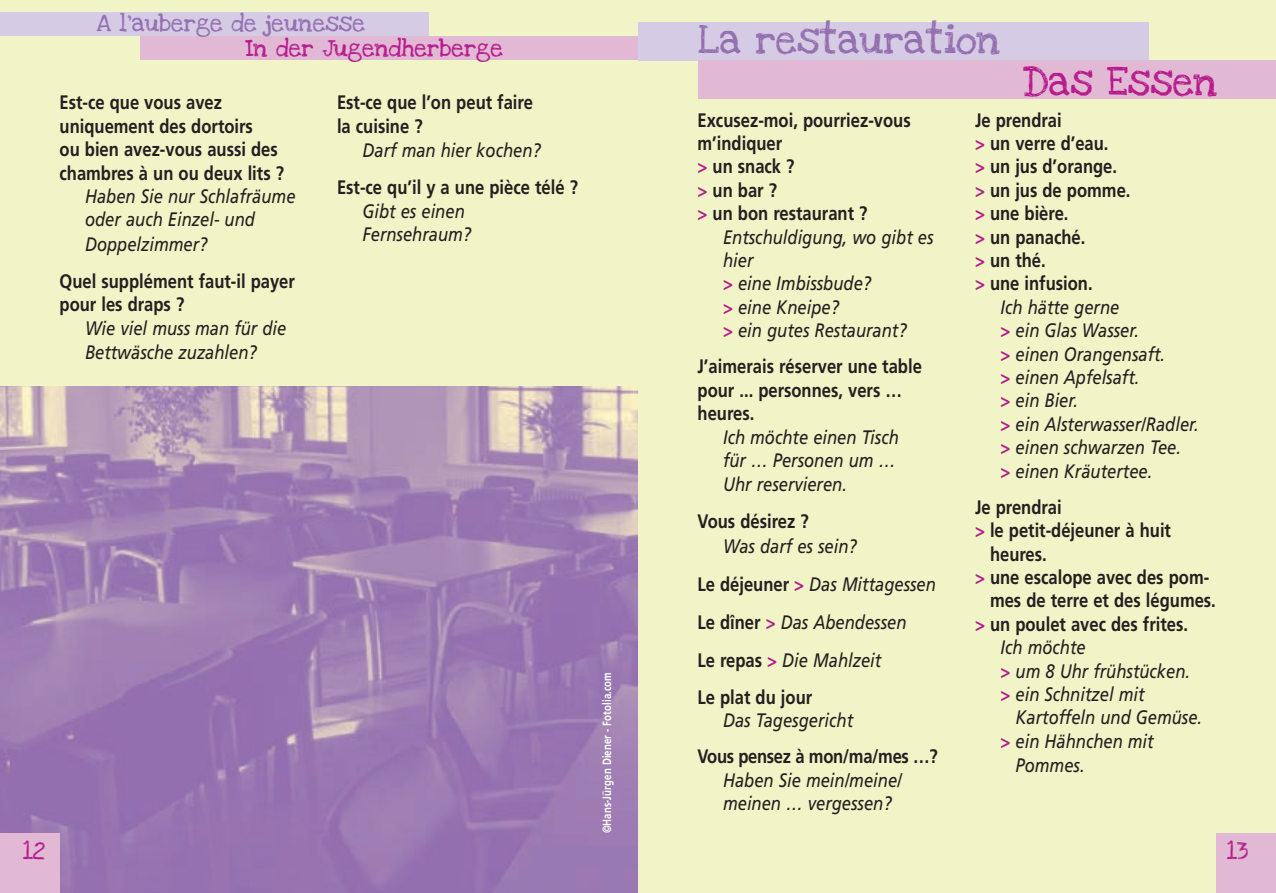
<style>
.page{position:relative;width:1276px;height:893px;background:#f0f4c6}
.page>*{position:absolute;margin:0;border:0;box-sizing:border-box;transform-origin:0 0}
.t1{font:30px "Love Ya Like A Sister";color:#936fb0}
.t2{font:30px "Love Ya Like A Sister";color:#b61a8b}
.t3{font:italic 19.5px/23.4px "Frutiger";color:#231f20;scale:.85 1}
.t4{font:700 19.5px/23.4px "Frutiger";color:#231f20;scale:.85 1}
.t5{font:700 19.5px "Frutiger";letter-spacing:-.02em;color:#231f20;scale:.85 1}
.t6{font:18px "Love Ya Like A Sister";color:#b61a8b}
.t7{font:18px "Love Ya Like A Sister";color:#936fb0}
.t8{font:700 12px "Frutiger";letter-spacing:.01em;color:#fff;scale:.8 1}
.s1{color:#b61a8b}
.s2{font-weight:700;font-style:normal;color:#b61a8b}
.s3{font-weight:700;font-style:normal}
</style>
<div class="page">
<div style="left:1216px;top:833px;width:60px;height:60px;background:#e2b9d5"></div>
<div style="left:0;top:13px;width:428px;height:23px;background:#d6cbe4"></div>
<div style="left:141px;top:36px;width:497px;height:23px;background:#e2b9d5"></div>
<div style="left:638px;top:22px;width:510px;height:39px;background:#d6cbe4"></div>
<div style="left:698px;top:61px;width:578px;height:38px;background:#e2b9d5"></div>
<img style="left:0;top:386px;width:638px;height:507px">
<div style="left:0;top:833px;width:60px;height:60px;background:#e2b9d5"></div>
<p class="t7" style="left:97px;top:14px;width:270px">A l’auberge de jeunesse</p>
<p class="t6" style="left:246px;top:40px;width:259px">In der Jugendherberge</p>
<p class="t4" style="left:60px;top:92px;width:266px">Est-ce que vous avez uniquement des dortoirs<br>ou bien avez-vous aussi des chambres à un ou deux lits ?</p>
<p class="t3" style="left:85px;top:186px;width:249px">Haben Sie nur Schlafräume oder auch Einzel- und<br>Doppelzimmer?</p>
<p class="t4" style="left:60px;top:271px;width:278px">Quel supplément faut-il payer pour les draps ?</p>
<p class="t3" style="left:85px;top:317px;width:238px;line-height:24.6px">Wie viel muss man für die<br>Bettwäsche zuzahlen?</p>
<p class="t4" style="left:337px;top:92px;width:232px">Est-ce que l’on peut faire la cuisine ?</p>
<p class="t3" style="left:362px;top:140px;width:211px">Darf man hier kochen?</p>
<p class="t4" style="left:337px;top:177px;width:285px">Est-ce qu’il y a une pièce télé ?</p>
<p class="t3" style="left:362px;top:201px;width:129px">Gibt es einen<br>Fernsehraum?</p>
<p class="t6" style="left:23px;top:842px;width:24px">12</p>
<p class="t8" style="left:602px;top:833px;width:203px;rotate:-90deg">©Hans-Jürgen Diener - Fotolia.com</p>
<h1 class="t1" style="left:698px;top:25px;width:303px">La restauration</h1>
<h1 class="t2" style="left:1022px;top:67px;width:196px">Das Essen</h1>
<p class="t4" style="left:697px;top:110px;width:252px">Excusez-moi, pourriez-vous m’indiquer<br><span class="s1">&gt;</span> un snack ?<br><span class="s1">&gt;</span> un bar ?<br><span class="s1">&gt;</span> un bon restaurant ?</p>
<p class="t3" style="left:723px;top:227px;width:249px">Entschuldigung, wo gibt es hier<br><span class="s2">&gt;</span> eine Imbissbude?<br><span class="s2">&gt;</span> eine Kneipe?<br><span class="s2">&gt;</span> ein gutes Restaurant?</p>
<p class="t4" style="left:697px;top:356px;width:265px">J’aimerais réserver une table pour ... personnes, vers … heures.</p>
<p class="t3" style="left:723px;top:426px;width:208px">Ich möchte einen Tisch für … Personen um …<br>Uhr reservieren.</p>
<p class="t4" style="left:697px;top:511px;width:132px">Vous désirez ?</p>
<p class="t3" style="left:697px;top:529px;width:282px;line-height:37.8px;text-indent:26px">Was darf es sein?<br><span class="s3">Le déjeuner</span> <span class="s2">&gt;</span> Das Mittagessen<br><span class="s3">Le dîner</span> <span class="s2">&gt;</span> Das Abendessen<br><span class="s3">Le repas</span> <span class="s2">&gt;</span> Die Mahlzeit<br><span class="s3">Le plat du jour</span></p>
<p class="t3" style="left:723px;top:710px;width:154px">Das Tagesgericht</p>
<p class="t5" style="left:697px;top:748px;width:284px">Vous pensez à mon/ma/mes …?</p>
<p class="t3" style="left:723px;top:769px;width:212px">Haben Sie mein/meine/ meinen … vergessen?</p>
<p class="t4" style="left:975px;top:110px;width:184px">Je prendrai<br><span class="s1">&gt;</span> un verre d’eau.<br><span class="s1">&gt;</span> un jus d’orange. <span class="s1">&gt;</span> un jus de pomme. <span class="s1">&gt;</span> une bière.<br><span class="s1">&gt;</span> un panaché.<br><span class="s1">&gt;</span> un thé.<br><span class="s1">&gt;</span> une infusion.</p>
<p class="t3" style="left:1000px;top:297px;width:235px">Ich hätte gerne<br><span class="s2">&gt;</span> ein Glas Wasser.<br><span class="s2">&gt;</span> einen Orangensaft.<br><span class="s2">&gt;</span> einen Apfelsaft.<br><span class="s2">&gt;</span> ein Bier.<br><span class="s2">&gt;</span> ein Alsterwasser/Radler. <span class="s2">&gt;</span> einen schwarzen Tee.<br><span class="s2">&gt;</span> einen Kräutertee.</p>
<p class="t4" style="left:975px;top:497px;width:104px">Je prendrai</p>
<p class="t4" style="left:975px;top:520px;width:232px"><span class="s1">&gt;</span> le petit-déjeuner à huit</p>
<p class="t4" style="left:990px;top:544px;width:68px">heures.</p>
<p class="t4" style="left:975px;top:567px;width:277px"><span class="s1">&gt;</span> une escalope avec des pom-</p>
<p class="t4" style="left:990px;top:590px;width:267px">mes de terre et des légumes.</p>
<p class="t4" style="left:975px;top:614px;width:252px"><span class="s1">&gt;</span> un poulet avec des frites.</p>
<p class="t3" style="left:1000px;top:637px;width:102px">Ich möchte</p>
<p class="t3" style="left:1000px;top:661px;width:224px"><span class="s2">&gt;</span> um 8 Uhr frühstücken.</p>
<p class="t3" style="left:1000px;top:684px;width:171px"><span class="s2">&gt;</span> ein Schnitzel mit</p>
<p class="t3" style="left:1015px;top:707px;width:221px">Kartoffeln und Gemüse.</p>
<p class="t3" style="left:1000px;top:731px;width:182px"><span class="s2">&gt;</span> ein Hähnchen mit</p>
<p class="t3" style="left:1015px;top:755px;width:83px">Pommes.</p>
<p class="t6" style="left:1226px;top:842px;width:23px">13</p>
</div>
